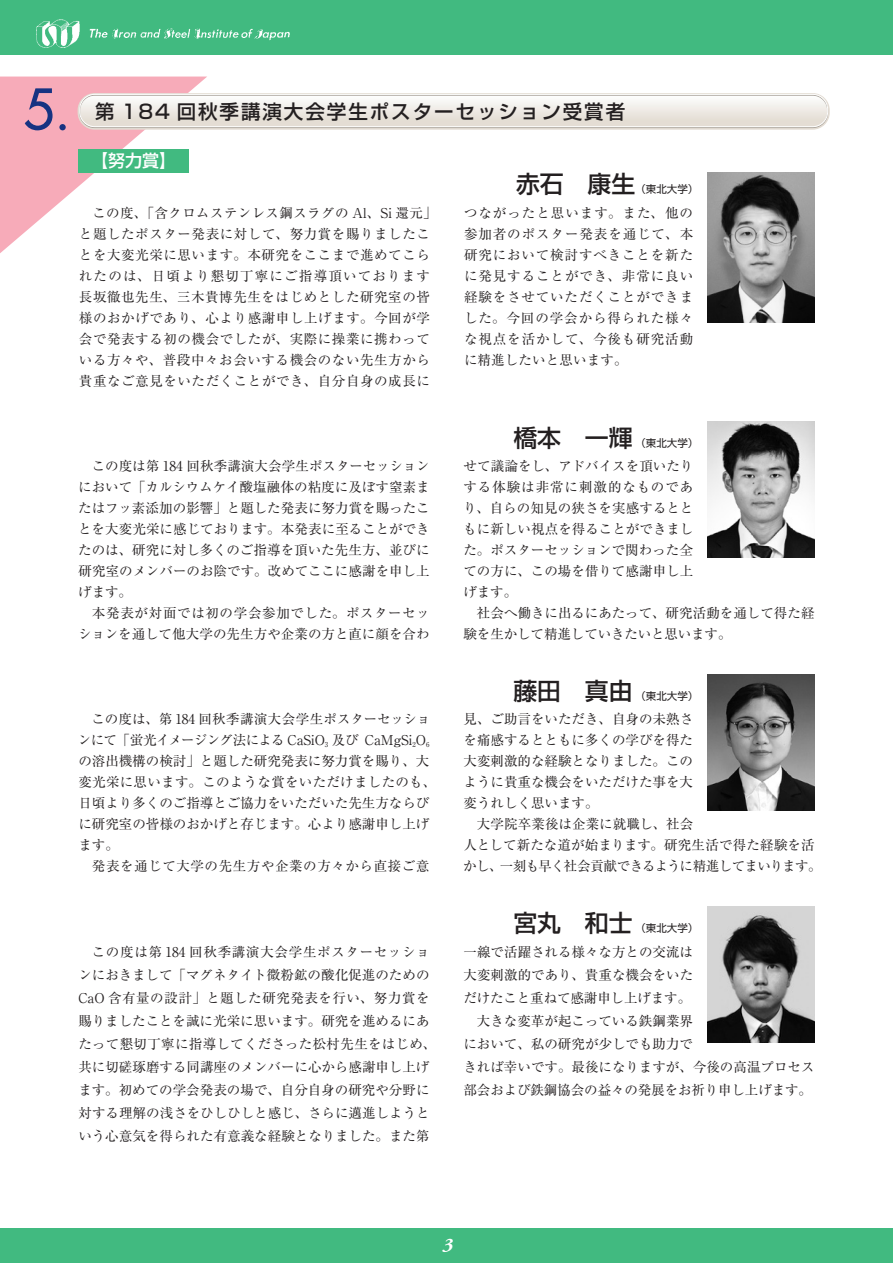
<style>
.page{position:relative;width:893px;height:1263px;background:#fff}
.page>*{position:absolute;margin:0;border:0;box-sizing:border-box;transform-origin:0 0}
.t1{font:500 54.6px "Futura Std";color:#163382}
.t2{font:500 23.85px "Shin Go Pr 6";color:#231f20}
.t3{font:500 19.5px "Shin Go Pr 6";letter-spacing:.1em;color:#231f20}
.t4{font:italic 700 19.2px "Adobe Garamond Pro";color:#fff}
.t5{font:500 16.95px "Shin Go Pr 6";color:#fff}
.t6{font:13.5px/21px "Ryumin Pr 6";letter-spacing:.005em;color:#231f20;text-align:justify}
.t7{font:13.5px/21px "Ryumin Pr 6";letter-spacing:.045em;color:#231f20}
.t8{font:10.5px "Shin Go Pr 6";color:#231f20}
</style>
<div class="page">
<div style="left:0;top:1229px;width:893px;height:34px;background:#41ba80"></div>
<svg style="left:0;top:77px;width:828px;height:176px"></svg>
<div style="left:79px;top:95px;width:749px;height:33px;border:1px solid #a7a199;border-radius:15px"></div>
<div style="left:79px;top:94px;width:749px;height:33px;border:1px solid #fff;border-radius:15px"></div>
<img style="left:707px;top:421px;width:107px;height:136px">
<img style="left:707px;top:674px;width:107px;height:136px">
<img style="left:707px;top:906px;width:107px;height:137px">
<div style="left:78px;top:149px;width:111px;height:23px;background:#41ba80"></div>
<div style="left:0;top:0;width:893px;height:55px;background:#41ba80"></div>
<img style="left:36px;top:19px;width:254px;height:29px">
<img style="left:707px;top:172px;width:107px;height:150px">
<h1 class="t1" style="left:23px;top:75px;width:49px">5.</h1>
<h3 class="t3" style="left:95px;top:95px;width:531px">第 184 回秋季講演大会学生ポスターセッション受賞者</h3>
<p class="t5" style="left:91px;top:147px;width:87px">【努力賞】</p>
<h2 class="t2" style="left:516px;top:165px;width:121px">赤石 康生</h2>
<p class="t8" style="left:635px;top:181px;width:65px">（東北大学）</p>
<p class="t7" style="left:79px;top:202px;width:359px;text-indent:14px">この度、「含クロムステンレス鋼スラグの Al、Si 還元」と題したポスター発表に対して、努力賞を賜りましたことを大変光栄に思います。本研究をここまで進めてこられたのは、日頃より懇切丁寧にご指導頂いております長坂徹也先生、三木貴博先生をはじめとした研究室の皆様のおかげであり、心より感謝申し上げます。今回が学会で発表する初の機会でしたが、実際に操業に携わっている方々や、普段中々お会いする機会のない先生方から貴重なご意見をいただくことができ、自分自身の成長に</p>
<p class="t6" style="left:464px;top:202px;width:231px">つながったと思います。また、他の参加者のポスター発表を通じて、本研究において検討すべきことを新たに発見することができ、非常に良い経験をさせていただくことができました。今回の学会から得られた様々な視点を活かして、今後も研究活動に精進したいと思います。</p>
<p class="t6" style="left:78px;top:455px;width:353px;text-indent:14px">この度は第 184 回秋季講演大会学生ポスターセッションにおいて「カルシウムケイ酸塩融体の粘度に及ぼす窒素またはフッ素添加の影響」と題した発表に努力賞を賜ったことを大変光栄に感じております。本発表に至ることができたのは、研究に対し多くのご指導を頂いた先生方、並びに研究室のメンバーのお陰です。改めてここに感謝を申し上げます。</p>
<p class="t6" style="left:78px;top:601px;width:353px;text-align:right">本発表が対面では初の学会参加でした。ポスターセッションを通して他大学の先生方や企業の方と直に顔を合わ</p>
<h2 class="t2" style="left:513px;top:418px;width:121px">橋本 一輝</h2>
<p class="t8" style="left:635px;top:434px;width:65px">（東北大学）</p>
<p class="t6" style="left:463px;top:455px;width:232px">せて議論をし、アドバイスを頂いたりする体験は非常に刺激的なものであり、自らの知見の狭さを実感するとともに新しい視点を得ることができました。ポスターセッションで関わった全ての方に、この場を借りて感謝申し上げます。</p>
<p class="t6" style="left:463px;top:601px;width:353px;text-indent:14px">社会へ働きに出るにあたって、研究活動を通して得た経験を生かして精進していきたいと思います。</p>
<p class="t6" style="left:78px;top:708px;width:360px;text-align:left;text-indent:14px">この度は、第 184 回秋季講演大会学生ポスターセッションにて「蛍光イメージング法による CaSiO<sub>3</sub> 及び CaMgSi<sub>2</sub>O<sub>6</sub>の溶出機構の検討」と題した研究発表に努力賞を賜り、大変光栄に思います。このような賞をいただけましたのも、日頃より多くのご指導とご協力をいただいた先生方ならびに研究室の皆様のおかげと存じます。心より感謝申し上げます。</p>
<p class="t7" style="left:92px;top:855px;width:339px">発表を通じて大学の先生方や企業の方々から直接ご意</p>
<h2 class="t2" style="left:513px;top:671px;width:121px">藤田 真由</h2>
<p class="t8" style="left:635px;top:687px;width:65px">（東北大学）</p>
<p class="t6" style="left:463px;top:708px;width:231px">見、ご助言をいただき、自身の未熟さを痛感するとともに多くの学びを得た大変刺激的な経験となりました。このように貴重な機会をいただけた事を大変うれしく思います。</p>
<p class="t6" style="left:463px;top:813px;width:360px;text-align:left;text-indent:14px">大学院卒業後は企業に就職し、社会<br>人として新たな道が始まります。研究生活で得た経験を活かし、一刻も早く社会貢献できるように精進してまいります。</p>
<h2 class="t2" style="left:513px;top:903px;width:121px">宮丸 和士</h2>
<p class="t8" style="left:635px;top:919px;width:65px">（東北大学）</p>
<p class="t6" style="left:78px;top:939px;width:359px;line-height:23.1px;text-align:center">この度は第 184 回秋季講演大会学生ポスターセッショ<br>ンにおきまして「マグネタイト微粉鉱の酸化促進のための<br>CaO 含有量の設計」と題した研究発表を行い、努力賞を賜りましたことを誠に光栄に思います。研究を進めるにあたって懇切丁寧に指導してくださった松村先生をはじめ、共に切磋琢磨する同講座のメンバーに心から感謝申し上げます。初めての学会発表の場で、自分自身の研究や分野に対する理解の浅さをひしひしと感じ、さらに邁進しようという心意気を得られた有意義な経験となりました。また第</p>
<p class="t6" style="left:463px;top:940px;width:231px">一線で活躍される様々な方との交流は</p>
<p class="t6" style="left:463px;top:963px;width:231px">大変刺激的であり、貴重な機会をいた</p>
<p class="t6" style="left:463px;top:986px;width:229px">だけたこと重ねて感謝申し上げます。</p>
<p class="t6" style="left:477px;top:1009px;width:218px">大きな変革が起こっている鉄鋼業界</p>
<p class="t6" style="left:463px;top:1032px;width:231px">において、私の研究が少しでも助力で</p>
<p class="t6" style="left:463px;top:1056px;width:353px">きれば幸いです。最後になりますが、今後の高温プロセス</p>
<p class="t6" style="left:463px;top:1079px;width:350px">部会および鉄鋼協会の益々の発展をお祈り申し上げます。</p>
<h3 class="t4" style="left:443px;top:1234px;width:11px">3</h3>
</div>
